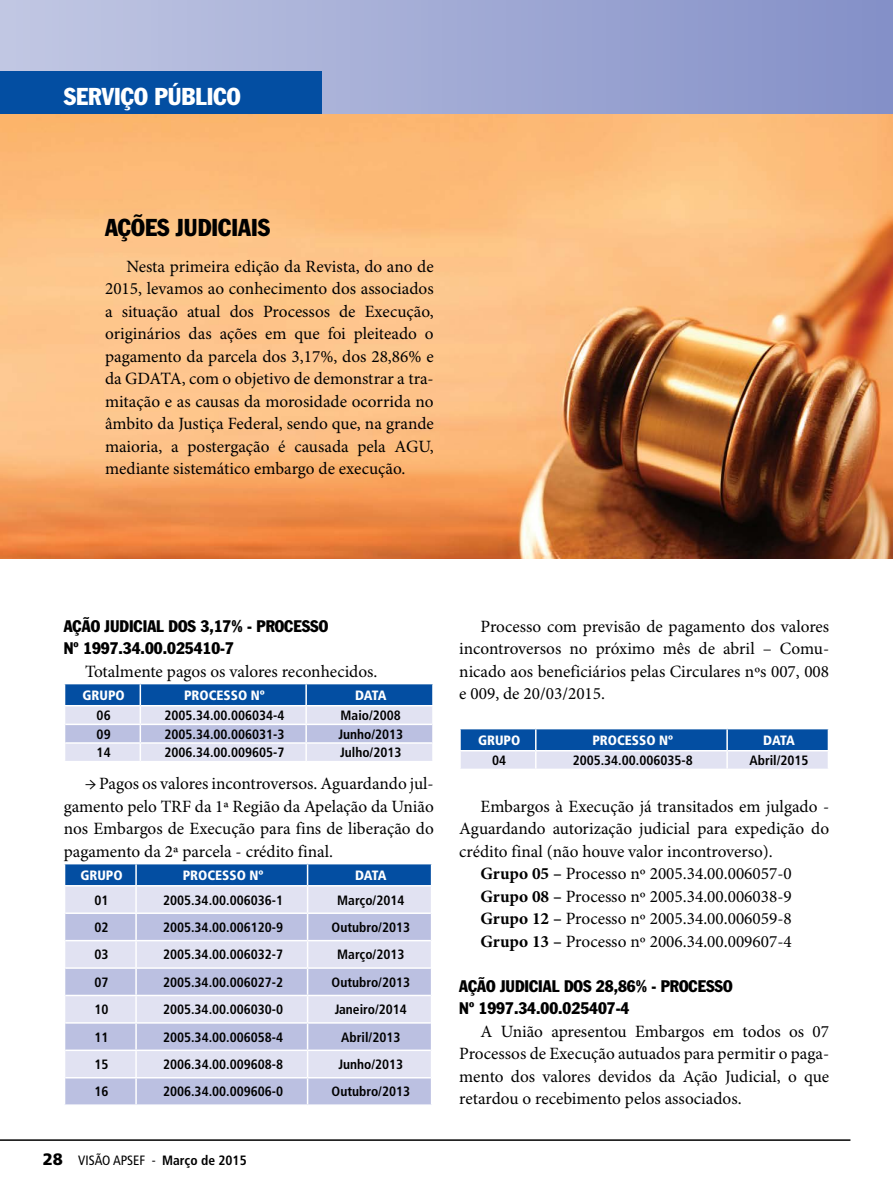
<style>
.page{position:relative;width:893px;height:1191px;background:#fff}
.page>*{position:absolute;margin:0;border:0;box-sizing:border-box;transform-origin:0 0}
.t1{font:condensed 24px "Franklin Gothic Std";color:#fff}
.t2{font:condensed 24px "Franklin Gothic Std";color:#000}
.t3{font:17.25px/22.5px "Minion Pro";color:#000;text-align:justify}
.t4{font:condensed 16.5px/22.5px "Franklin Gothic Std";color:#000}
.t5{font:700 condensed 13.5px "Frutiger LT Std";color:#000}
.t6{font:900 condensed 13.5px "Frutiger LT Std";color:#fff}
.t7{font:condensed 13.5px "Frutiger LT Std";color:#000}
.s1{font-weight:900;font-stretch:normal;font-size:16.5px}
.s2{font-weight:700}
</style>
<div class="page">
<div style="left:0;top:0;width:893px;height:117px;background:linear-gradient(to right,#c1c7e3,#8690c5)"></div>
<div style="left:0;top:71px;width:321px;height:44px;background:#034ea2"></div>
<svg style="left:64px;top:683px;width:369px;height:78px;background:#9eb3d9"></svg>
<hr style="left:305px;top:684px;width:2px;height:21px;background:#fff">
<hr style="left:432px;top:684px;width:2px;height:21px;background:#fff">
<hr style="left:65px;top:723px;width:75px;height:2px;background:#fff">
<hr style="left:140px;top:723px;width:166px;height:2px;background:#fff">
<hr style="left:306px;top:723px;width:126px;height:2px;background:#fff">
<hr style="left:65px;top:742px;width:75px;height:1px;background:#fff">
<hr style="left:140px;top:742px;width:166px;height:1px;background:#fff">
<hr style="left:306px;top:742px;width:126px;height:1px;background:#fff">
<svg style="left:64px;top:863px;width:368px;height:241px;background:#bec7e4"></svg>
<hr style="left:65px;top:912px;width:71px;height:2px;background:#fff">
<hr style="left:136px;top:912px;width:172px;height:2px;background:#fff">
<hr style="left:308px;top:912px;width:123px;height:2px;background:#fff">
<hr style="left:65px;top:940px;width:71px;height:1px;background:#fff">
<hr style="left:136px;top:940px;width:172px;height:1px;background:#fff">
<hr style="left:308px;top:940px;width:123px;height:1px;background:#fff">
<hr style="left:65px;top:967px;width:71px;height:1px;background:#fff">
<hr style="left:136px;top:967px;width:172px;height:1px;background:#fff">
<hr style="left:308px;top:967px;width:123px;height:1px;background:#fff">
<hr style="left:65px;top:994px;width:71px;height:2px;background:#fff">
<hr style="left:136px;top:994px;width:172px;height:2px;background:#fff">
<hr style="left:308px;top:994px;width:123px;height:2px;background:#fff">
<hr style="left:65px;top:1022px;width:71px;height:1px;background:#fff">
<hr style="left:136px;top:1022px;width:172px;height:1px;background:#fff">
<hr style="left:308px;top:1022px;width:123px;height:1px;background:#fff">
<hr style="left:65px;top:1049px;width:71px;height:2px;background:#fff">
<hr style="left:136px;top:1049px;width:172px;height:2px;background:#fff">
<hr style="left:308px;top:1049px;width:123px;height:2px;background:#fff">
<hr style="left:65px;top:1077px;width:71px;height:1px;background:#fff">
<hr style="left:136px;top:1077px;width:172px;height:1px;background:#fff">
<hr style="left:308px;top:1077px;width:123px;height:1px;background:#fff">
<svg style="left:460px;top:728px;width:369px;height:40px;background:#7399ca"></svg>
<img style="left:0;top:115px;width:893px;height:443px">
<hr style="left:0;top:1139px;width:850px;height:1px;background:#000">
<h1 class="t1" style="left:64px;top:81px;width:14px">SERVIÇO</h1>
<h1 class="t1" style="left:154px;top:81px;width:14px">PÚBLICO</h1>
<h1 class="t2" style="left:105px;top:213px;width:167px">AÇÕES JUDICIAIS</h1>
<p class="t3" style="left:105px;top:256px;width:330px;text-indent:21px">Nesta primeira edição da Revista, do ano de 2015, levamos ao conhecimento dos associados a situação atual dos Processos de Execução, originários das ações em que foi pleiteado o pagamento da parcela dos 3,17%, dos 28,86% e da GDATA, com o objetivo de demonstrar a tra&shy;mitação e as causas da morosidade ocorrida no âmbito da Justiça Federal, sendo que, na grande maioria, a postergação é causada pela AGU, mediante sistemático embargo de execução.</p>
<p class="t4" style="left:64px;top:614px;width:266px">AÇÃO JUDICIAL DOS 3,17% - PROCESSO<br>Nº 1997.34.00.025410-7</p>
<p class="t3" style="left:85px;top:661px;width:294px">Totalmente pagos os valores reconhecidos.</p>
<p class="t6" style="left:83px;top:687px;width:44px">GRUPO</p>
<p class="t6" style="left:184px;top:687px;width:82px">PROCESSO Nº</p>
<p class="t6" style="left:355px;top:687px;width:33px">DATA</p>
<p class="t5" style="left:97px;top:707px;width:16px">06</p>
<p class="t5" style="left:164px;top:707px;width:122px">2005.34.00.006034-4</p>
<p class="t5" style="left:341px;top:707px;width:62px">Maio/2008</p>
<p class="t5" style="left:97px;top:726px;width:16px">09</p>
<p class="t5" style="left:164px;top:726px;width:122px">2005.34.00.006031-3</p>
<p class="t5" style="left:338px;top:726px;width:66px">Junho/2013</p>
<p class="t5" style="left:97px;top:744px;width:16px">14</p>
<p class="t5" style="left:164px;top:744px;width:122px">2006.34.00.009605-7</p>
<p class="t5" style="left:340px;top:744px;width:63px">Julho/2013</p>
<p class="t3" style="left:64px;top:773px;width:371px;text-indent:21px">→ Pagos os valores incontroversos. Aguardando jul&shy;gamento pelo TRF da 1ª Região da Apelação da União nos Embargos de Execução para fins de liberação do pagamento da 2ª parcela - crédito final.</p>
<p class="t6" style="left:80px;top:867px;width:44px">GRUPO</p>
<p class="t6" style="left:183px;top:867px;width:82px">PROCESSO Nº</p>
<p class="t6" style="left:355px;top:867px;width:33px">DATA</p>
<p class="t5" style="left:95px;top:892px;width:16px">01</p>
<p class="t5" style="left:163px;top:892px;width:122px">2005.34.00.006036-1</p>
<p class="t5" style="left:337px;top:892px;width:69px">Março/2014</p>
<p class="t5" style="left:95px;top:919px;width:16px">02</p>
<p class="t5" style="left:163px;top:919px;width:122px">2005.34.00.006120-9</p>
<p class="t5" style="left:332px;top:919px;width:80px">Outubro/2013</p>
<p class="t5" style="left:95px;top:946px;width:16px">03</p>
<p class="t5" style="left:163px;top:946px;width:122px">2005.34.00.006032-7</p>
<p class="t5" style="left:337px;top:946px;width:69px">Março/2013</p>
<p class="t5" style="left:95px;top:974px;width:16px">07</p>
<p class="t5" style="left:163px;top:974px;width:122px">2005.34.00.006027-2</p>
<p class="t5" style="left:332px;top:974px;width:80px">Outubro/2013</p>
<p class="t5" style="left:95px;top:1001px;width:16px">10</p>
<p class="t5" style="left:163px;top:1001px;width:122px">2005.34.00.006030-0</p>
<p class="t5" style="left:335px;top:1001px;width:74px">Janeiro/2014</p>
<p class="t5" style="left:95px;top:1029px;width:16px">11</p>
<p class="t5" style="left:163px;top:1029px;width:122px">2005.34.00.006058-4</p>
<p class="t5" style="left:341px;top:1029px;width:61px">Abril/2013</p>
<p class="t5" style="left:95px;top:1056px;width:16px">15</p>
<p class="t5" style="left:163px;top:1056px;width:122px">2006.34.00.009608-8</p>
<p class="t5" style="left:338px;top:1056px;width:66px">Junho/2013</p>
<p class="t5" style="left:95px;top:1083px;width:16px">16</p>
<p class="t5" style="left:163px;top:1083px;width:122px">2006.34.00.009606-0</p>
<p class="t5" style="left:332px;top:1083px;width:80px">Outubro/2013</p>
<p class="t7" style="left:43px;top:1152px;width:205px"><span class="s1">28</span> VISÃO APSEF - <span class="s2">Março de 2015</span></p>
<p class="t3" style="left:459px;top:616px;width:371px;text-indent:21px">Processo com previsão de pagamento dos valores incontroversos no próximo mês de abril – Comu&shy;nicado aos beneficiários pelas Circulares nºs 007, 008 e 009, de 20/03/2015.</p>
<p class="t6" style="left:478px;top:732px;width:44px">GRUPO</p>
<p class="t6" style="left:592px;top:732px;width:82px">PROCESSO Nº</p>
<p class="t6" style="left:763px;top:732px;width:33px">DATA</p>
<p class="t5" style="left:492px;top:752px;width:16px">04</p>
<p class="t5" style="left:573px;top:752px;width:122px">2005.34.00.006035-8</p>
<p class="t5" style="left:749px;top:752px;width:61px">Abril/2015</p>
<p class="t3" style="left:480px;top:796px;width:350px">Embargos à Execução já transitados em julgado -</p>
<p class="t3" style="left:459px;top:818px;width:371px">Aguardando autorização judicial para expedição do</p>
<p class="t3" style="left:459px;top:841px;width:315px">crédito final (não houve valor incontroverso).</p>
<p class="t3" style="left:480px;top:863px;width:313px"><span class="s2">Grupo 05 –</span> Processo nº 2005.34.00.006057-0</p>
<p class="t3" style="left:480px;top:886px;width:313px"><span class="s2">Grupo 08 –</span> Processo nº 2005.34.00.006038-9</p>
<p class="t3" style="left:480px;top:908px;width:313px"><span class="s2">Grupo 12 –</span> Processo nº 2005.34.00.006059-8</p>
<p class="t3" style="left:480px;top:931px;width:313px"><span class="s2">Grupo 13 –</span> Processo nº 2006.34.00.009607-4</p>
<p class="t4" style="left:459px;top:974px;width:275px">AÇÃO JUDICIAL DOS 28,86% - PROCESSO<br>Nº 1997.34.00.025407-4</p>
<p class="t3" style="left:459px;top:1021px;width:371px;text-indent:21px">A União apresentou Embargos em todos os 07<br>Processos de Execução autuados para permitir o paga&shy;mento dos valores devidos da Ação Judicial, o que retardou o recebimento pelos associados.</p>
</div>
